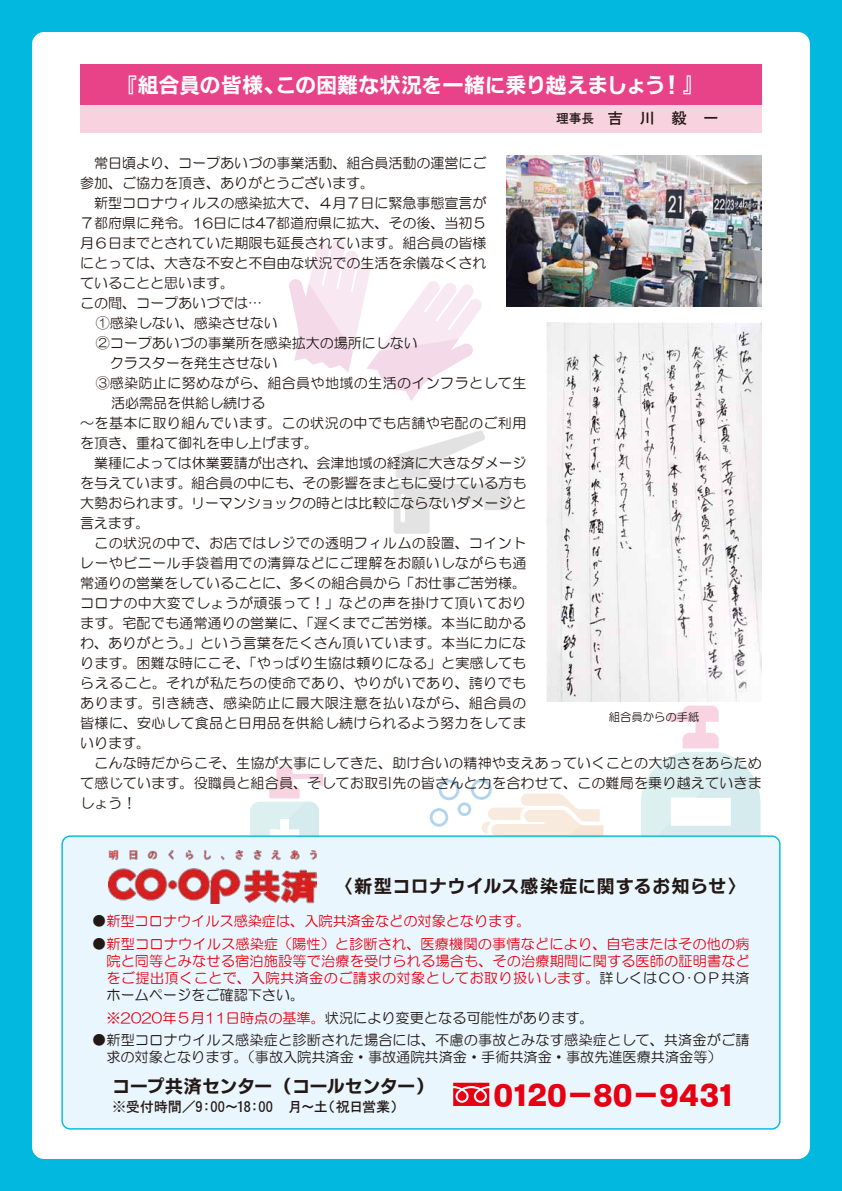
<style>
.page{position:relative;width:842px;height:1191px;background:#03b8df}
.page>*{position:absolute;margin:0;border:0;box-sizing:border-box;transform-origin:0 0}
.t1{font:28.3px "Rg PNOW GU 83 pv RKSJ H";letter-spacing:.02em;color:#e60012}
.t2{font:21.2px "Rg NOW GE 90 ms RKSJ H";letter-spacing:-.02em;color:#fff}
.t3{font:18.4px "Rg NOW GE 90 ms RKSJ H";letter-spacing:.015em;color:#221815}
.t4{font:18.4px "Rg NOW GE 90 ms RKSJ H";letter-spacing:-.045em;color:#221815}
.t5{font:15.6px "Rg Gothic Bd 90 ms RKSJ H";color:#221815}
.t6{font:14.1px/17px "HG Maru Gothic MPRO";color:#e60012;text-align:justify}
.t7{font:14.1px/17px "HG Maru Gothic MPRO";color:#221815}
.t8{font:14.1px "Rg Gothic Bd 90 ms RKSJ H";letter-spacing:-.015em;color:#221815}
.t9{font:14px "HG Maru Gothic MPRO";letter-spacing:.015em;color:#221815}
.t10{font:14px "HG Maru Gothic MPRO";letter-spacing:.035em;color:#221815}
.t11{font:11.3px "HG Maru Gothic MPRO";color:#221815}
.s1{font-size:12.7px}
.s2{color:#221815}
.s3{color:#e60012}
</style>
<div class="page">
<div style="left:32px;top:32px;width:778px;height:1127px;background:#fff;border-radius:12px"></div>
<svg style="left:641px;top:705px;width:119px;height:130px"></svg>
<svg style="left:289px;top:239px;width:193px;height:162px"></svg>
<svg style="left:394px;top:484px;width:115px;height:49px"></svg>
<svg style="left:396px;top:430px;width:89px;height:48px"></svg>
<svg style="left:430px;top:779px;width:173px;height:56px"></svg>
<svg style="left:250px;top:766px;width:73px;height:69px"></svg>
<div style="left:80px;top:64px;width:682px;height:68px;background:#f9d2df"></div>
<div style="left:80px;top:64px;width:682px;height:40px;background:#e84388"></div>
<div style="left:62px;top:836px;width:718px;height:292px;background:#eaf6fd;border-radius:8px"></div>
<img style="left:507px;top:156px;width:255px;height:150px">
<img style="left:547px;top:323px;width:215px;height:378px">
<svg style="left:453px;top:1082px;width:36px;height:24px"></svg>
<img style="left:108px;top:850px;width:209px;height:54px">
<h2 class="t2" style="left:116px;top:74px;width:601px">『組合員の皆様、この困難な状況を一緒に乗り越えましょう！』　</h2>
<p class="t5" style="left:556px;top:110px;width:164px"><span class="s1">理事長　</span>吉　川　毅　一</p>
<p class="t9" style="left:80px;top:156px;width:408px">　常日頃より、コープあいづの事業活動、組合員活動の運営にご</p>
<p class="t9" style="left:80px;top:176px;width:295px">参加、ご協力を頂き、ありがとうございます。</p>
<p class="t9" style="left:80px;top:196px;width:408px">　新型コロナウィルスの感染拡大で、４月７日に緊急事態宣言が</p>
<p class="t9" style="left:80px;top:216px;width:408px">７都府県に発令。16日には47都道府県に拡大、その後、当初５</p>
<p class="t9" style="left:80px;top:236px;width:408px">月６日までとされていた期限も延長されています。組合員の皆様</p>
<p class="t9" style="left:80px;top:256px;width:408px">にとっては、大きな不安と不自由な状況での生活を余儀なくされ</p>
<p class="t9" style="left:80px;top:276px;width:155px">ていることと思います。</p>
<p class="t9" style="left:80px;top:296px;width:183px">この間、コープあいづでは…</p>
<p class="t9" style="left:96px;top:316px;width:198px">①感染しない、感染させない　</p>
<p class="t9" style="left:96px;top:336px;width:324px">②コープあいづの事業所を感染拡大の場所にしない</p>
<p class="t9" style="left:96px;top:356px;width:184px">　クラスターを発生させない</p>
<p class="t9" style="left:96px;top:376px;width:432px">③感染防止に努めながら、組合員や地域の生活のインフラとして生</p>
<p class="t9" style="left:111px;top:396px;width:155px">活必需品を供給し続ける</p>
<p class="t9" style="left:80px;top:416px;width:448px">～を基本に取り組んでいます。この状況の中でも店舗や宅配のご利用</p>
<p class="t9" style="left:80px;top:436px;width:239px">を頂き、重ねて御礼を申し上げます。</p>
<p class="t9" style="left:80px;top:456px;width:448px">　業種によっては休業要請が出され、会津地域の経済に大きなダメージ</p>
<p class="t9" style="left:80px;top:476px;width:448px">を与えています。組合員の中にも、その影響をまともに受けている方も</p>
<p class="t9" style="left:80px;top:496px;width:448px">大勢おられます。リーマンショックの時とは比較にならないダメージと</p>
<p class="t9" style="left:80px;top:516px;width:71px">言えます。</p>
<p class="t10" style="left:80px;top:536px;width:448px">　この状況の中で、お店ではレジでの透明フィルムの設置、コイント</p>
<p class="t9" style="left:80px;top:556px;width:448px">レーやビニール手袋着用での清算などにご理解をお願いしながらも通</p>
<p class="t9" style="left:80px;top:576px;width:448px">常通りの営業をしていることに、多くの組合員から「お仕事ご苦労様。</p>
<p class="t9" style="left:80px;top:596px;width:448px">コロナの中大変でしょうが頑張って！」などの声を掛けて頂いており</p>
<p class="t9" style="left:80px;top:616px;width:448px">ます。宅配でも通常通りの営業に、「遅くまでご苦労様。本当に助かる</p>
<p class="t9" style="left:80px;top:636px;width:448px">わ、ありがとう。」という言葉をたくさん頂いています。本当に力にな</p>
<p class="t9" style="left:80px;top:656px;width:448px">ります。困難な時にこそ、「やっぱり生協は頼りになる」と実感しても</p>
<p class="t10" style="left:80px;top:676px;width:448px">らえること。それが私たちの使命であり、やりがいであり、誇りでも</p>
<p class="t10" style="left:80px;top:696px;width:448px">あります。引き続き、感染防止に最大限注意を払いながら、組合員の</p>
<p class="t9" style="left:80px;top:716px;width:448px">皆様に、安心して食品と日用品を供給し続けられるよう努力をしてま</p>
<p class="t9" style="left:80px;top:736px;width:71px">いります。</p>
<p class="t9" style="left:80px;top:756px;width:683px">　こんな時だからこそ、生協が大事にしてきた、助け合いの精神や支えあっていくことの大切さをあらため</p>
<p class="t9" style="left:80px;top:776px;width:683px">て感じています。役職員と組合員、そしてお取引先の皆さんと力を合わせて、この難局を乗り越えていきま</p>
<p class="t9" style="left:80px;top:796px;width:58px">しょう！</p>
<p class="t11" style="left:609px;top:711px;width:92px">組合員からの手紙</p>
<h3 class="t3" style="left:334px;top:876px;width:413px">〈新型コロナウイルス感染症に関するお知らせ〉</h3>
<p class="t6" style="left:92px;top:913px;width:440px"><span class="s2">●</span>新型コロナウイルス感染症は、入院共済金などの対象となります。</p>
<p class="t6" style="left:106px;top:935px;width:645px;text-indent:-14px"><span class="s2">●</span>新型コロナウイルス感染症（陽性）と診断され、医療機関の事情などにより、自宅またはその他の病院と同等とみなせる宿泊施設等で治療を受けられる場合も、その治療期間に関する医師の証明書などをご提出頂くことで、入院共済金のご請求の対象としてお取り扱いします。<span class="s2">詳しくはＣＯ･ＯＰ共済ホームページをご確認下さい。</span></p>
<p class="t7" style="left:106px;top:1009px;width:489px"><span class="s3">※2020年５月11日時点の基準。</span>状況により変更となる可能性があります。</p>
<p class="t7" style="left:106px;top:1031px;width:645px;text-indent:-14px">●新型コロナウイルス感染症と診断された場合には、不慮の事故とみなす感染症として、共済金がご請求の対象となります。（事故入院共済金・事故通院共済金・手術共済金・事故先進医療共済金等）</p>
<h3 class="t4" style="left:112px;top:1076px;width:324px">コープ共済センター（コールセンター）</h3>
<p class="t8" style="left:112px;top:1099px;width:294px">※受付時間／9：00～18：00　月～土（祝日営業）</p>
<h1 class="t1" style="left:494px;top:1080px;width:242px">0120－80－9431</h1>
</div>
